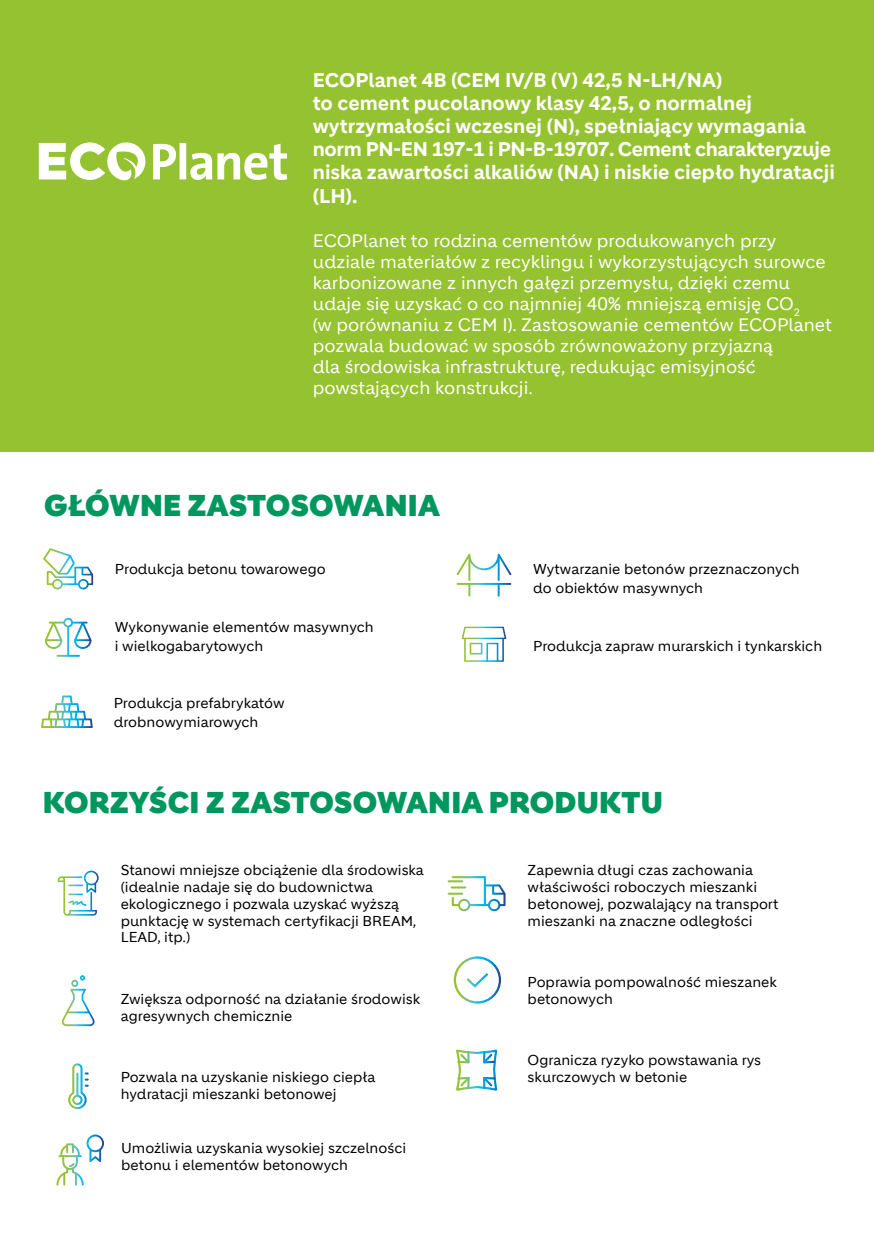
<style>
.page{position:relative;width:874px;height:1241px;background:#fff}
.page>*{position:absolute;margin:0;border:0;box-sizing:border-box;transform-origin:0 0}
.t1{font:900 29.4px "Holcim Headline";letter-spacing:.005em;color:#00975f}
.t2{font:700 19.25px/23.1px "Holcim";color:#fff}
.t3{font:17.5px/21px "Holcim";color:#fff}
.t4{font:14px/16.8px "Holcim";color:#000}
</style>
<div class="page">
<div style="left:0;top:0;width:873px;height:451px;background:#95c230"></div>
<svg style="left:39px;top:142px;width:248px;height:39px"></svg>
<div style="left:453px;top:956px;width:48px;height:47px;border:2px solid #fff;border-radius:50%"></div>
<svg style="left:466px;top:973px;width:23px;height:15px"></svg>
<svg style="left:58px;top:870px;width:41px;height:45px"></svg>
<svg style="left:68px;top:1063px;width:21px;height:45px"></svg>
<svg style="left:456px;top:1049px;width:42px;height:42px"></svg>
<svg style="left:62px;top:975px;width:33px;height:50px"></svg>
<svg style="left:447px;top:876px;width:58px;height:35px"></svg>
<svg style="left:456px;top:553px;width:55px;height:43px"></svg>
<svg style="left:43px;top:548px;width:50px;height:41px"></svg>
<svg style="left:461px;top:626px;width:45px;height:35px"></svg>
<svg style="left:45px;top:617px;width:46px;height:39px"></svg>
<svg style="left:41px;top:695px;width:52px;height:32px"></svg>
<svg style="left:56px;top:1134px;width:48px;height:51px"></svg>
<hr style="left:873px;top:0;width:1px;height:1240px;background:#00975f">
<p class="t2" style="left:313px;top:69px;width:523px">ECOPlanet 4B (CEM IV/B (V) 42,5 N-LH/NA)<br>to cement pucolanowy klasy 42,5, o normalnej wytrzymałości wczesnej (N), spełniający wymagania norm PN-EN 197-1 i PN-B-19707. Cement charakteryzuje niska zawartości alkaliów (NA) i niskie ciepło hydratacji (LH).</p>
<p class="t3" style="left:313px;top:230px;width:520px">ECOPlanet to rodzina cementów produkowanych przy udziale materiałów z recyklingu i wykorzystujących surowce karbonizowane z innych gałęzi przemysłu, dzięki czemu udaje się uzyskać o co najmniej 40% mniejszą emisję CO<sub>2<br></sub>(w porównaniu z CEM I). Zastosowanie cementów ECOPlanet pozwala budować w sposób zrównoważony przyjazną<br>dla środowiska infrastrukturę, redukując emisyjność powstających konstrukcji.</p>
<h1 class="t1" style="left:44px;top:487px;width:397px">GŁÓWNE ZASTOSOWANIA</h1>
<p class="t4" style="left:115px;top:560px;width:212px">Produkcja betonu towarowego</p>
<p class="t4" style="left:115px;top:618px;width:260px;line-height:18.9px">Wykonywanie elementów masywnych i wielkogabarytowych</p>
<p class="t4" style="left:114px;top:693px;width:172px;line-height:18.9px">Produkcja prefabrykatów drobnowymiarowych</p>
<p class="t4" style="left:533px;top:559px;width:268px;line-height:18.9px">Wytwarzanie betonów przeznaczonych do obiektów masywnych</p>
<p class="t4" style="left:533px;top:638px;width:290px">Produkcja zapraw murarskich i tynkarskich</p>
<h1 class="t1" style="left:43px;top:785px;width:621px">KORZYŚCI Z ZASTOSOWANIA PRODUKTU</h1>
<p class="t4" style="left:121px;top:861px;width:304px">Stanowi mniejsze obciążenie dla środowiska (idealnie nadaje się do budownictwa ekologicznego i pozwala uzyskać wyższą punktację w systemach certyfikacji BREAM, LEAD, itp.)</p>
<p class="t4" style="left:121px;top:990px;width:301px">Zwiększa odporność na działanie środowisk agresywnych chemicznie</p>
<p class="t4" style="left:121px;top:1068px;width:256px">Pozwala na uzyskanie niskiego ciepła hydratacji mieszanki betonowej</p>
<p class="t4" style="left:121px;top:1139px;width:286px">Umożliwia uzyskania wysokiej szczelności betonu i elementów betonowych</p>
<p class="t4" style="left:527px;top:861px;width:252px">Zapewnia długi czas zachowania właściwości roboczych mieszanki betonowej, pozwalający na transport mieszanki na znaczne odległości</p>
<p class="t4" style="left:527px;top:973px;width:251px">Poprawia pompowalność mieszanek betonowych</p>
<p class="t4" style="left:527px;top:1051px;width:235px">Ogranicza ryzyko powstawania rys skurczowych w betonie</p>
</div>
